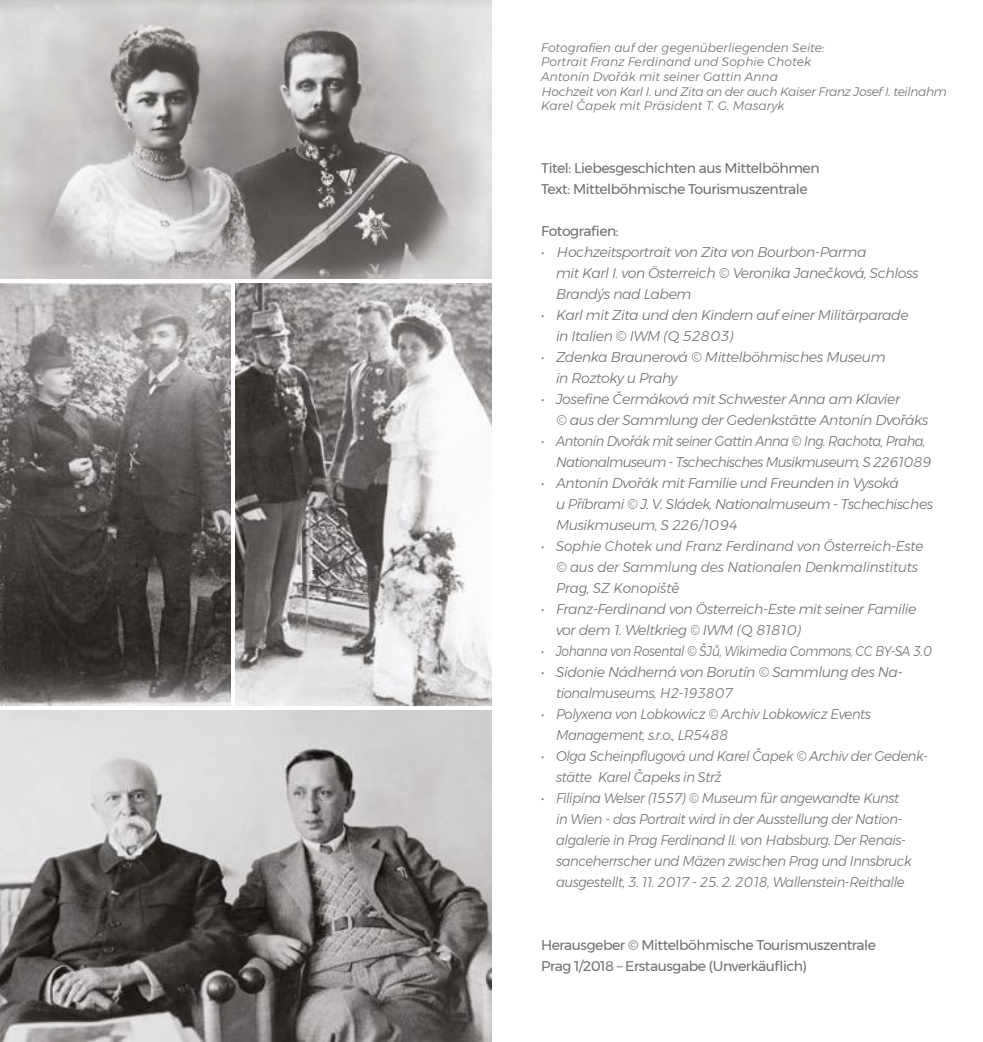
<style>
.page{position:relative;width:983px;height:1042px;background:#fff}
.page>*{position:absolute;margin:0;border:0;box-sizing:border-box;transform-origin:0 0}
.t1{font:italic 300 14px/21px "Montserrat";letter-spacing:-.03em;color:#6f6f6e}
.t2{font:italic 300 14px/21px "Montserrat";letter-spacing:-.03em;color:#6f6f6e;scale:.94 1}
.t3{font:14px/21px "Montserrat";letter-spacing:-.03em;color:#6f6f6e}
.t4{font:italic 300 14px/21px "Montserrat";letter-spacing:-.01em;color:#6f6f6e;scale:.96 1}
.t5{font:italic 300 14px/21px "Montserrat";letter-spacing:-.05em;color:#6f6f6e;scale:.93 1}
.t6{font:italic 300 14px "Montserrat";letter-spacing:-.03em;color:#6f6f6e;scale:.87 1}
.t7{font:italic 300 12.25px/14.7px "Montserrat";color:#6f6f6e}
</style>
<div class="page">
<img style="left:0;top:283px;width:231px;height:422px">
<img style="left:236px;top:283px;width:256px;height:422px">
<img style="left:0;top:710px;width:492px;height:332px">
<img style="left:0;top:0;width:492px;height:278px">
<p class="t7" style="left:541px;top:40px;width:407px">Fotografien auf der gegenüberliegenden Seite:<br>Portrait Franz Ferdinand und Sophie Chotek<br>Antonín Dvořák mit seiner Gattin Anna<br>Hochzeit von Karl I. und Zita an der auch Kaiser Franz Josef I. teilnahm Karel Čapek mit Präsident T. G. Masaryk</p>
<p class="t3" style="left:541px;top:157px;width:280px">Titel: Liebesgeschichten aus Mittelböhmen<br>Text: Mittelböhmische Tourismuszentrale</p>
<p class="t3" style="left:541px;top:220px;width:79px">Fotografien:</p>
<p class="t1" style="left:556px;top:241px;width:364px;text-indent:-15px">• Hochzeitsportrait von Zita von Bourbon-Parma<br>mit Karl I. von Österreich © Veronika Janečková, Schloss<br>Brandýs nad Labem</p>
<p class="t1" style="left:556px;top:304px;width:354px;text-indent:-15px">• Karl mit Zita und den Kindern auf einer Militärparade in Italien © IWM (Q 52803)</p>
<p class="t1" style="left:556px;top:346px;width:331px;text-indent:-15px">• Zdenka Braunerová © Mittelböhmisches Museum in Roztoky u Prahy</p>
<p class="t1" style="left:556px;top:388px;width:374px;text-indent:-15px">• Josefine Čermáková mit Schwester Anna am Klavier<br>© aus der Sammlung der Gedenkstätte Antonín Dvořáks</p>
<p class="t5" style="left:556px;top:430px;width:405px;text-indent:-15px">• Antonín Dvořák mit seiner Gattin Anna © Ing. Rachota, Praha,<br>Nationalmuseum - Tschechisches Musikmuseum, S 2261089</p>
<p class="t1" style="left:556px;top:472px;width:379px;text-indent:-15px">• Antonín Dvořák mit Familie und Freunden in Vysoká<br>u Příbrami © J. V. Sládek, Nationalmuseum - Tschechisches<br>Musikmuseum, S 226/1094</p>
<p class="t4" style="left:556px;top:535px;width:384px;text-indent:-15px">• Sophie Chotek und Franz Ferdinand von Österreich-Este © aus der Sammlung des Nationalen Denkmalinstituts<br>Prag, SZ Konopiště</p>
<p class="t1" style="left:556px;top:598px;width:362px;text-indent:-15px">• Franz-Ferdinand von Österreich-Este mit seiner Familie vor dem 1. Weltkrieg © IWM (Q 81810)</p>
<p class="t6" style="left:541px;top:641px;width:451px">• Johanna von Rosental © ŠJů, Wikimedia Commons, CC BY-SA 3.0</p>
<p class="t1" style="left:556px;top:661px;width:348px;text-indent:-15px">• Sidonie Nádherná von Borutín © Sammlung des Na&shy;tionalmuseums, H2-193807</p>
<p class="t2" style="left:556px;top:703px;width:336px;text-indent:-15px">• Polyxena von Lobkowicz © Archiv Lobkowicz Events<br>Management, s.r.o., LR5488</p>
<p class="t2" style="left:556px;top:745px;width:397px;text-indent:-15px">• Olga Scheinpflugová und Karel Čapek © Archiv der Gedenk&shy;stätte Karel Čapeks in Strž</p>
<p class="t2" style="left:556px;top:787px;width:380px;text-indent:-15px">• Filipína Welser (1557) © Museum für angewandte Kunst in Wien - das Portrait wird in der Ausstellung der Nation&shy;algalerie in Prag Ferdinand II. von Habsburg. Der Renais&shy;sanceherrscher und Mäzen zwischen Prag und Innsbruck ausgestellt, 3. 11. 2017 - 25. 2. 2018, Wallenstein-Reithalle</p>
<p class="t3" style="left:541px;top:934px;width:336px">Herausgeber © Mittelböhmische Tourismuszentrale<br>Prag 1/2018 – Erstausgabe (Unverkäuflich)</p>
</div>
